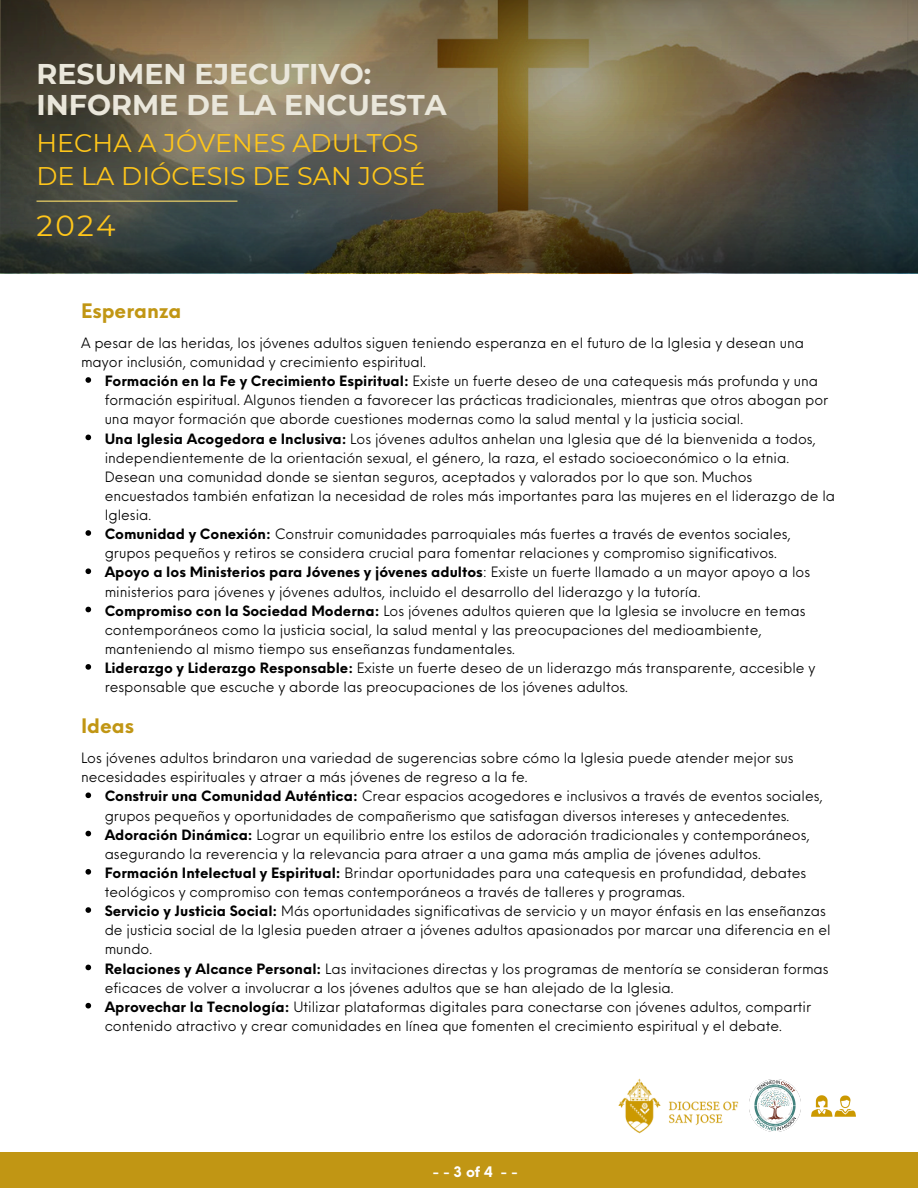
<style>
.page{position:relative;width:918px;height:1188px;background:#fff}
.page>*{position:absolute;margin:0;border:0;box-sizing:border-box;transform-origin:0 0}
.t1{font:29.4px "Montserrat";color:#ffc61a}
.t2{font:700 28.5px/30.3px "Montserrat";color:#eae7db}
.t3{font:25.5px/32.7px "Montserrat";color:#ffc61a}
.t4{font:700 19.5px "Neue Einstellung";color:#c19614}
.t5{font:700 14.1px "Neue Einstellung";color:#fff}
.t6{font:13.95px/19.2px "Neue Einstellung";color:#000}
.s1{font-weight:700}
</style>
<div class="page">
<div style="left:0;top:1152px;width:918px;height:36px;background:#c19614"></div>
<img style="left:1px;top:0;width:917px;height:271px">
<svg style="left:86px;top:377px;width:5px;height:6px"></svg>
<svg style="left:86px;top:435px;width:5px;height:5px"></svg>
<svg style="left:86px;top:530px;width:5px;height:6px"></svg>
<svg style="left:86px;top:568px;width:5px;height:6px"></svg>
<svg style="left:86px;top:607px;width:5px;height:5px"></svg>
<svg style="left:86px;top:664px;width:5px;height:6px"></svg>
<img style="left:755px;top:1079px;width:46px;height:52px">
<img style="left:618px;top:1078px;width:137px;height:56px">
<img style="left:811px;top:1095px;width:44px;height:22px">
<svg style="left:86px;top:792px;width:5px;height:6px"></svg>
<svg style="left:86px;top:831px;width:5px;height:5px"></svg>
<svg style="left:86px;top:869px;width:5px;height:6px"></svg>
<svg style="left:86px;top:907px;width:5px;height:6px"></svg>
<svg style="left:86px;top:965px;width:5px;height:5px"></svg>
<svg style="left:86px;top:1003px;width:5px;height:5px"></svg>
<hr style="left:37px;top:201px;width:200px;height:1px;background:#fbdc6a">
<p class="t2" style="left:37px;top:59px;width:412px">RESUMEN EJECUTIVO:<br>INFORME DE LA ENCUESTA</p>
<p class="t3" style="left:37px;top:127px;width:391px">HECHA A JÓVENES ADULTOS<br>DE LA DIÓCESIS DE SAN JOSÉ</p>
<p class="t1" style="left:37px;top:208px;width:81px">2024</p>
<p class="t4" style="left:81px;top:294px;width:102px">Esperanza</p>
<p class="t6" style="left:81px;top:332px;width:725px">A pesar de las heridas, los jóvenes adultos siguen teniendo esperanza en el futuro de la Iglesia y desean una mayor inclusión, comunidad y crecimiento espiritual.</p>
<h1 class="t6" style="left:105px;top:370px;width:725px"><span class="s1">Formación en la Fe y Crecimiento Espiritual:</span> Existe un fuerte deseo de una catequesis más profunda y una formación espiritual. Algunos tienden a favorecer las prácticas tradicionales, mientras que otros abogan por una mayor formación que aborde cuestiones modernas como la salud mental y la justicia social.</h1>
<h3 class="t6" style="left:105px;top:427px;width:732px"><span class="s1">Una Iglesia Acogedora e Inclusiva:</span> Los jóvenes adultos anhelan una Iglesia que dé la bienvenida a todos, independientemente de la orientación sexual, el género, la raza, el estado socioeconómico o la etnia.<br>Desean una comunidad donde se sientan seguros, aceptados y valorados por lo que son. Muchos encuestados también enfatizan la necesidad de roles más importantes para las mujeres en el liderazgo de la Iglesia.</h3>
<h2 class="t6" style="left:105px;top:523px;width:688px"><span class="s1">Comunidad y Conexión:</span> Construir comunidades parroquiales más fuertes a través de eventos sociales, grupos pequeños y retiros se considera crucial para fomentar relaciones y compromiso significativos.</h2>
<h4 class="t6" style="left:105px;top:561px;width:707px"><span class="s1">Apoyo a los Ministerios para Jóvenes y jóvenes adultos</span>: Existe un fuerte llamado a un mayor apoyo a los ministerios para jóvenes y jóvenes adultos, incluido el desarrollo del liderazgo y la tutoría.</h4>
<p class="t6" style="left:105px;top:600px;width:702px"><span class="s1">Compromiso con la Sociedad Moderna:</span> Los jóvenes adultos quieren que la Iglesia se involucre en temas contemporáneos como la justicia social, la salud mental y las preocupaciones del medioambiente, manteniendo al mismo tiempo sus enseñanzas fundamentales.</p>
<p class="t6" style="left:105px;top:657px;width:712px"><span class="s1">Liderazgo y Liderazgo Responsable:</span> Existe un fuerte deseo de un liderazgo más transparente, accesible y responsable que escuche y aborde las preocupaciones de los jóvenes adultos.</p>
<p class="t4" style="left:81px;top:708px;width:55px">Ideas</p>
<h4 class="t6" style="left:81px;top:747px;width:714px">Los jóvenes adultos brindaron una variedad de sugerencias sobre cómo la Iglesia puede atender mejor sus necesidades espirituales y atraer a más jóvenes de regreso a la fe.</h4>
<p class="t6" style="left:105px;top:785px;width:720px"><span class="s1">Construir una Comunidad Auténtica:</span> Crear espacios acogedores e inclusivos a través de eventos sociales, grupos pequeños y oportunidades de compañerismo que satisfagan diversos intereses y antecedentes.</p>
<p class="t6" style="left:105px;top:824px;width:707px"><span class="s1">Adoración Dinámica:</span> Lograr un equilibrio entre los estilos de adoración tradicionales y contemporáneos, asegurando la reverencia y la relevancia para atraer a una gama más amplia de jóvenes adultos.</p>
<p class="t6" style="left:105px;top:862px;width:703px"><span class="s1">Formación Intelectual y Espiritual:</span> Brindar oportunidades para una catequesis en profundidad, debates teológicos y compromiso con temas contemporáneos a través de talleres y programas.</p>
<p class="t6" style="left:105px;top:900px;width:727px"><span class="s1">Servicio y Justicia Social:</span> Más oportunidades significativas de servicio y un mayor énfasis en las enseñanzas de justicia social de la Iglesia pueden atraer a jóvenes adultos apasionados por marcar una diferencia en el mundo.</p>
<p class="t6" style="left:105px;top:958px;width:726px"><span class="s1">Relaciones y Alcance Personal:</span> Las invitaciones directas y los programas de mentoría se consideran formas eficaces de volver a involucrar a los jóvenes adultos que se han alejado de la Iglesia.</p>
<p class="t6" style="left:105px;top:996px;width:708px"><span class="s1">Aprovechar la Tecnología:</span> Utilizar plataformas digitales para conectarse con jóvenes adultos, compartir contenido atractivo y crear comunidades en línea que fomenten el crecimiento espiritual y el debate.</p>
<p class="t5" style="left:432px;top:1159px;width:87px">--3of4 --</p>
</div>
